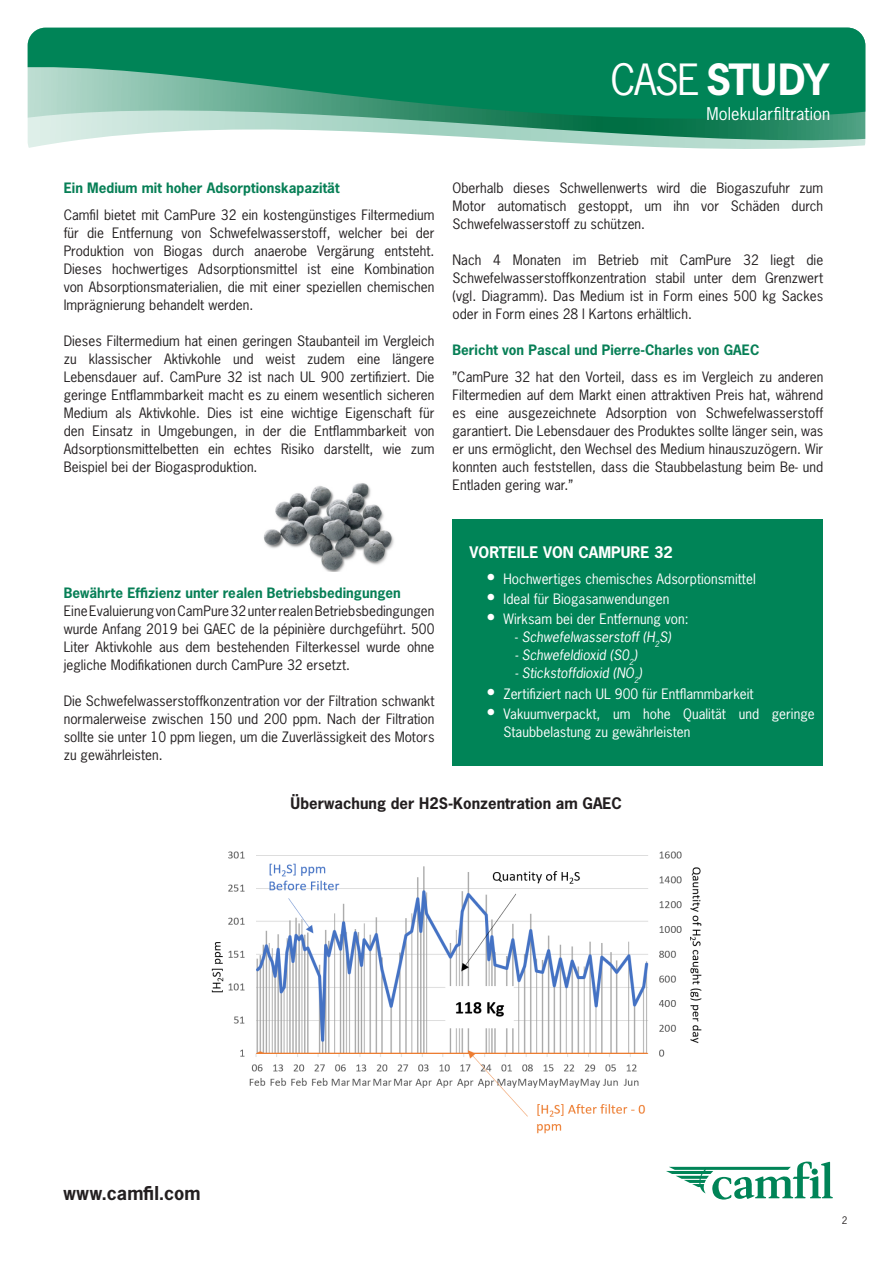
<style>
.page{position:relative;width:893px;height:1263px;background:#fff}
.page>*{position:absolute;margin:0;border:0;box-sizing:border-box;transform-origin:0 0}
.t1{font:700 40.5px "News Gothic Std";letter-spacing:-.045em;color:#fff}
.t2{font:700 18px "News Gothic Std";letter-spacing:.01em;color:#231f20}
.t3{font:16.5px "News Gothic Std";letter-spacing:.005em;color:#fff}
.t4{font:700 15px "News Gothic Std";color:#231f20}
.t5{font:700 15px "News Gothic Std";color:#fff}
.t6{font:13.5px/18px "News Gothic Std";color:#231f20;text-align:justify}
.t7{font:13.5px/18px "News Gothic Std";color:#fff}
.t8{font:700 13.5px "News Gothic Std";color:#077f56}
.t9{font:italic 13.5px "News Gothic Std";color:#fff}
.t10{font:9.75px "News Gothic Std";color:#231f20}
.s1{font-weight:400}
.s2{font-size:18px}
.s3{font-style:normal}
</style>
<div class="page">
<img style="left:263px;top:483px;width:131px;height:89px">
<img style="left:211px;top:851px;width:491px;height:283px">
<div style="left:452px;top:519px;width:371px;height:246px;background:#008457"></div>
<svg style="left:28px;top:28px;width:837px;height:120px;background:#3c9e7c"></svg>
<svg style="left:666px;top:1161px;width:167px;height:38px"></svg>
<div style="left:812px;top:1168px;width:6px;height:7px;background:#008457;border-radius:50%"></div>
<h1 class="t1" style="left:610px;top:53px;width:221px"><span class="s1">CASE</span> STUDY</h1>
<p class="t3" style="left:706px;top:103px;width:125px">Molekularfiltration</p>
<p class="t8" style="left:64px;top:179px;width:277px">Ein Medium mit hoher Adsorptionskapazität</p>
<p class="t6" style="left:64px;top:206px;width:372px">Camfil bietet mit CamPure 32 ein kostengünstiges Filtermedium für die Entfernung von Schwefelwasserstoff, welcher bei der Produktion von Biogas durch anaerobe Vergärung entsteht.<br>Dieses hochwertiges Adsorptionsmittel ist eine Kombination von Absorptionsmaterialien, die mit einer speziellen chemischen Imprägnierung behandelt werden.</p>
<p class="t6" style="left:64px;top:332px;width:372px">Dieses Filtermedium hat einen geringen Staubanteil im Vergleich zu klassischer Aktivkohle und weist zudem eine längere Lebensdauer auf. CamPure 32 ist nach UL 900 zertifiziert. Die geringe Entflammbarkeit macht es zu einem wesentlich sicheren Medium als Aktivkohle. Dies ist eine wichtige Eigenschaft für den Einsatz in Umgebungen, in der die Entflammbarkeit von Adsorptionsmittelbetten ein echtes Risiko darstellt, wie zum Beispiel bei der Biogasproduktion.</p>
<p class="t6" style="left:452px;top:179px;width:372px">Oberhalb dieses Schwellenwerts wird die Biogaszufuhr zum Motor automatisch gestoppt, um ihn vor Schäden durch Schwefelwasserstoff zu schützen.</p>
<p class="t6" style="left:452px;top:251px;width:372px">Nach 4 Monaten im Betrieb mit CamPure 32 liegt die Schwefelwasserstoffkonzentration stabil unter dem Grenzwert (vgl. Diagramm). Das Medium ist in Form eines 500 kg Sackes oder in Form eines 28 l Kartons erhältlich.</p>
<p class="t8" style="left:452px;top:341px;width:308px">Bericht von Pascal und Pierre-Charles von GAEC</p>
<p class="t6" style="left:452px;top:368px;width:372px">”CamPure 32 hat den Vorteil, dass es im Vergleich zu anderen Filtermedien auf dem Markt einen attraktiven Preis hat, während es eine ausgezeichnete Adsorption von Schwefelwasserstoff garantiert. Die Lebensdauer des Produktes sollte länger sein, was er uns ermöglicht, den Wechsel des Medium hinauszuzögern. Wir konnten auch feststellen, dass die Staubbelastung beim Be- und Entladen gering war.”</p>
<p class="t8" style="left:64px;top:584px;width:339px">Bewährte Effizienz unter realen Betriebsbedingungen</p>
<p class="t6" style="left:64px;top:602px;width:372px">Eine Evaluierung von CamPure 32 unter realen Betriebsbedingungen wurde Anfang 2019 bei GAEC de la pépinière durchgeführt. 500<br>Liter Aktivkohle aus dem bestehenden Filterkessel wurde ohne jegliche Modifikationen durch CamPure 32 ersetzt.</p>
<p class="t6" style="left:64px;top:692px;width:372px">Die Schwefelwasserstoffkonzentration vor der Filtration schwankt normalerweise zwischen 150 und 200 ppm. Nach der Filtration sollte sie unter 10 ppm liegen, um die Zuverlässigkeit des Motors zu gewährleisten.</p>
<p class="t5" style="left:469px;top:542px;width:205px">VORTEILE VON CAMPURE 32</p>
<p class="t7" style="left:486px;top:570px;width:271px"><span class="s2">•</span> Hochwertiges chemisches Adsorptionsmittel</p>
<p class="t7" style="left:486px;top:590px;width:184px"><span class="s2">•</span> Ideal für Biogasanwendungen</p>
<p class="t7" style="left:486px;top:610px;width:204px"><span class="s2">•</span> Wirksam bei der Entfernung von:</p>
<p class="t9" style="left:515px;top:629px;width:157px"><span class="s3">-</span> Schwefelwasserstoff (H<sub>2</sub>S)</p>
<p class="t9" style="left:515px;top:647px;width:124px">- Schwefeldioxid (S0<sub>2</sub>)</p>
<p class="t9" style="left:515px;top:665px;width:129px">- Stickstoffdioxid (NO<sub>2</sub>)</p>
<p class="t7" style="left:486px;top:684px;width:269px"><span class="s2">•</span> Zertifiziert nach UL 900 für Entflammbarkeit</p>
<p class="t7" style="left:503px;top:704px;width:313px;text-indent:-17px"><span class="s2">•</span> Vakuumverpackt, um hohe Qualität und geringe<br>Staubbelastung zu gewährleisten</p>
<p class="t4" style="left:291px;top:793px;width:333px">Überwachung der H2S-Konzentration am GAEC</p>
<h2 class="t2" style="left:63px;top:1181px;width:139px">www.camfil.com</h2>
<p class="t10" style="left:842px;top:1214px;width:7px">2</p>
</div>
